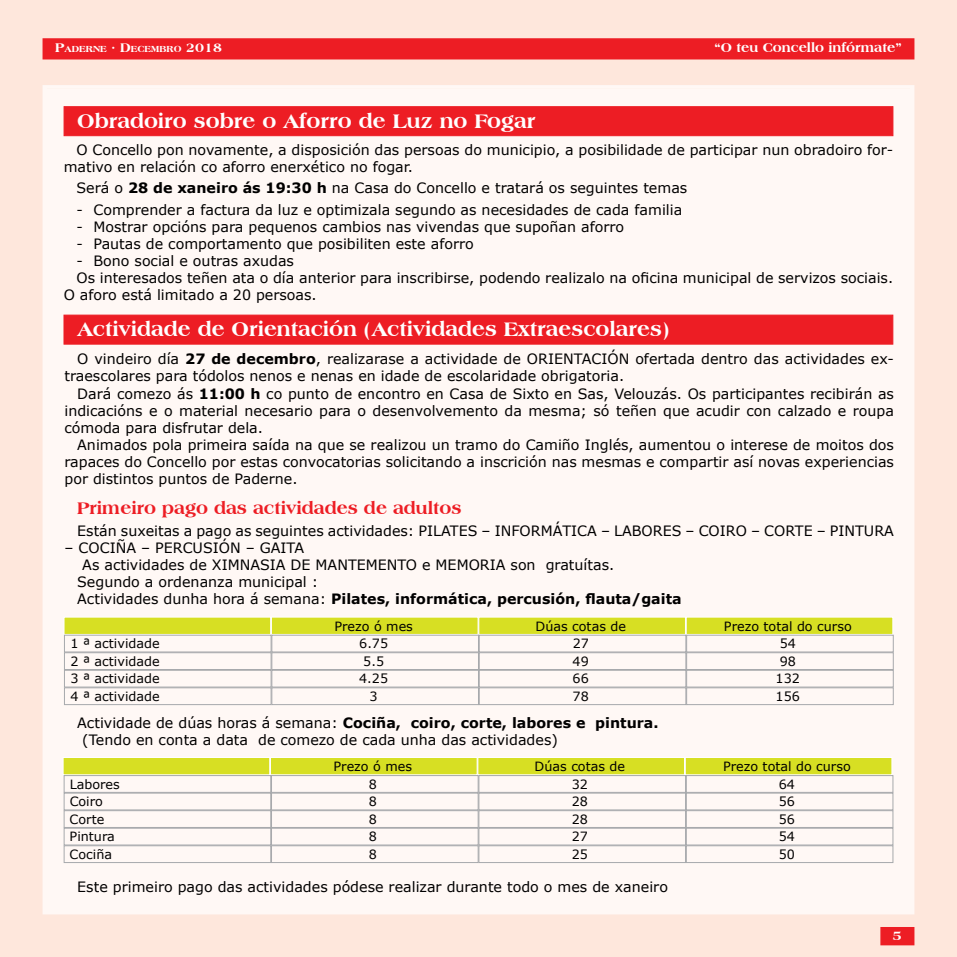
<style>
.page{position:relative;width:957px;height:957px;background:#fee7dc}
.page>*{position:absolute;margin:0;border:0;box-sizing:border-box;transform-origin:0 0}
.t1{font:800 21px "Americana BT";color:#fff}
.t2{font:800 18px "Americana BT";color:#ed1d24}
.t3{font:14.25px/17.1px "Verdana";color:#000}
.t4{font:700 14.25px "Verdana";color:#000}
.t5{font:800 13.5px "Americana BT";color:#fff}
.t6{font:800 13.5px "Americana BT";color:#fff}
.t7{font:12.75px "Verdana";color:#000}
.t8{font:800 9.45px "Americana BT";color:#fff}
.s1{font-size:13.5px}
.s2{font-weight:700}
.s3{font-weight:400}
</style>
<div class="page">
<div style="left:42px;top:85px;width:873px;height:830px;background:#fff8f5"></div>
<div style="left:880px;top:927px;width:34px;height:18px;background:#ed1d24"></div>
<div style="left:43px;top:38px;width:871px;height:21px;background:#ed1d24;border:2px solid #ed1d24"></div>
<div style="left:64px;top:617px;width:207px;height:18px;background:#d7df23;border:1px solid #fff"></div>
<div style="left:271px;top:617px;width:207px;height:18px;background:#d7df23;border:1px solid #fff"></div>
<div style="left:478px;top:617px;width:208px;height:18px;background:#d7df23;border:1px solid #fff"></div>
<div style="left:686px;top:617px;width:207px;height:18px;background:#d7df23;border:1px solid #fff"></div>
<div style="left:64px;top:106px;width:829px;height:30px;background:#ed1d24;border:1px solid #ed1d24"></div>
<div style="left:64px;top:315px;width:829px;height:29px;background:#ed1d24"></div>
<div style="left:64px;top:635px;width:207px;height:17px;border:1px solid #a7a9ac"></div>
<div style="left:271px;top:635px;width:208px;height:17px;border:1px solid #a7a9ac"></div>
<div style="left:479px;top:635px;width:207px;height:17px;border:1px solid #a7a9ac"></div>
<div style="left:686px;top:635px;width:207px;height:17px;border:1px solid #a7a9ac"></div>
<div style="left:64px;top:652px;width:207px;height:18px;border:1px solid #a7a9ac"></div>
<div style="left:271px;top:652px;width:208px;height:18px;border:1px solid #a7a9ac"></div>
<div style="left:479px;top:652px;width:207px;height:18px;border:1px solid #a7a9ac"></div>
<div style="left:686px;top:652px;width:207px;height:18px;border:1px solid #a7a9ac"></div>
<div style="left:64px;top:670px;width:207px;height:17px;border:1px solid #a7a9ac"></div>
<div style="left:271px;top:670px;width:208px;height:17px;border:1px solid #a7a9ac"></div>
<div style="left:479px;top:670px;width:207px;height:17px;border:1px solid #a7a9ac"></div>
<div style="left:686px;top:670px;width:207px;height:17px;border:1px solid #a7a9ac"></div>
<div style="left:64px;top:687px;width:207px;height:18px;border:1px solid #a7a9ac"></div>
<div style="left:271px;top:687px;width:208px;height:18px;border:1px solid #a7a9ac"></div>
<div style="left:479px;top:687px;width:207px;height:18px;border:1px solid #a7a9ac"></div>
<div style="left:686px;top:687px;width:207px;height:18px;border:1px solid #a7a9ac"></div>
<div style="left:63px;top:757px;width:207px;height:18px;background:#d7df23;border:1px solid #fff"></div>
<div style="left:270px;top:757px;width:207px;height:18px;background:#d7df23;border:1px solid #fff"></div>
<div style="left:477px;top:757px;width:208px;height:18px;background:#d7df23;border:1px solid #fff"></div>
<div style="left:685px;top:757px;width:207px;height:18px;background:#d7df23;border:1px solid #fff"></div>
<div style="left:64px;top:775px;width:207px;height:17px;border:1px solid #a7a9ac"></div>
<div style="left:271px;top:775px;width:207px;height:17px;border:1px solid #a7a9ac"></div>
<div style="left:478px;top:775px;width:208px;height:17px;border:1px solid #a7a9ac"></div>
<div style="left:686px;top:775px;width:207px;height:17px;border:1px solid #a7a9ac"></div>
<div style="left:64px;top:792px;width:207px;height:18px;border:1px solid #a7a9ac"></div>
<div style="left:271px;top:792px;width:207px;height:18px;border:1px solid #a7a9ac"></div>
<div style="left:478px;top:792px;width:208px;height:18px;border:1px solid #a7a9ac"></div>
<div style="left:686px;top:792px;width:207px;height:18px;border:1px solid #a7a9ac"></div>
<div style="left:64px;top:810px;width:207px;height:18px;border:1px solid #a7a9ac"></div>
<div style="left:271px;top:810px;width:207px;height:18px;border:1px solid #a7a9ac"></div>
<div style="left:478px;top:810px;width:208px;height:18px;border:1px solid #a7a9ac"></div>
<div style="left:686px;top:810px;width:207px;height:18px;border:1px solid #a7a9ac"></div>
<div style="left:64px;top:828px;width:207px;height:17px;border:1px solid #a7a9ac"></div>
<div style="left:271px;top:828px;width:207px;height:17px;border:1px solid #a7a9ac"></div>
<div style="left:478px;top:828px;width:208px;height:17px;border:1px solid #a7a9ac"></div>
<div style="left:686px;top:828px;width:207px;height:17px;border:1px solid #a7a9ac"></div>
<div style="left:64px;top:845px;width:207px;height:18px;border:1px solid #a7a9ac"></div>
<div style="left:271px;top:845px;width:207px;height:18px;border:1px solid #a7a9ac"></div>
<div style="left:478px;top:845px;width:208px;height:18px;border:1px solid #a7a9ac"></div>
<div style="left:686px;top:845px;width:207px;height:18px;border:1px solid #a7a9ac"></div>
<p class="t8" style="left:55px;top:43px;width:168px"><span class="s1">P</span>ADERNE <span class="s1">· D</span>ECEMBRO <span class="s1">2018</span></p>
<p class="t5" style="left:714px;top:39px;width:189px">“O teu Concello infórmate”</p>
<h1 class="t1" style="left:77px;top:108px;width:460px">Obradoiro sobre o Aforro de Luz no Fogar</h1>
<p class="t3" style="left:64px;top:141px;width:831px;text-indent:13px">O Concello pon novamente, a disposición das persoas do municipio, a posibilidade de participar nun obradoiro for&shy;mativo en relación co aforro enerxético no fogar.</p>
<p class="t3" style="left:76px;top:179px;width:612px">Será o <span class="s2">28 de xaneiro ás 19:30 h</span> na Casa do Concello e tratará os seguintes temas</p>
<p class="t3" style="left:76px;top:201px;width:607px">- Comprender a factura da luz e optimizala segundo as necesidades de cada familia</p>
<p class="t3" style="left:76px;top:218px;width:549px">- Mostrar opcións para pequenos cambios nas vivendas que supoñan aforro</p>
<p class="t3" style="left:76px;top:235px;width:399px">- Pautas de comportamento que posibiliten este aforro</p>
<p class="t3" style="left:76px;top:252px;width:219px">- Bono social e outras axudas</p>
<p class="t3" style="left:76px;top:269px;width:818px">Os interesados teñen ata o día anterior para inscribirse, podendo realizalo na oficina municipal de servizos sociais.</p>
<p class="t3" style="left:64px;top:286px;width:255px">O aforo está limitado a 20 persoas.</p>
<h1 class="t1" style="left:77px;top:316px;width:594px">Actividade de Orientación (Actividades Extraescolares)</h1>
<p class="t3" style="left:64px;top:350px;width:831px;text-indent:13px">O vindeiro día <span class="s2">27 de decembro</span>, realizarase a actividade de ORIENTACIÓN ofertada dentro das actividades ex&shy;traescolares para tódolos nenos e nenas en idade de escolaridade obrigatoria.</p>
<p class="t3" style="left:64px;top:385px;width:831px;text-align:justify;text-indent:13px">Dará comezo ás <span class="s2">11:00 h</span> co punto de encontro en Casa de Sixto en Sas, Velouzás. Os participantes recibirán as indicacións e o material necesario para o desenvolvemento da mesma; só teñen que acudir con calzado e roupa cómoda para disfrutar dela.</p>
<p class="t3" style="left:64px;top:436px;width:831px;text-align:justify;text-indent:13px">Animados pola primeira saída na que se realizou un tramo do Camiño Inglés, aumentou o interese de moitos dos rapaces do Concello por estas convocatorias solicitando a inscrición nas mesmas e compartir así novas experiencias por distintos puntos de Paderne.</p>
<p class="t2" style="left:77px;top:497px;width:386px">Primeiro pago das actividades de adultos</p>
<p class="t3" style="left:77px;top:521px;width:818px">Están suxeitas a pago as seguintes actividades: PILATES – INFORMÁTICA – LABORES – COIRO – CORTE – PINTURA</p>
<p class="t3" style="left:64px;top:539px;width:241px">– COCIÑA – PERCUSIÓN – GAITA</p>
<p class="t3" style="left:82px;top:556px;width:533px">As actividades de XIMNASIA DE MANTEMENTO e MEMORIA son gratuítas.</p>
<p class="t3" style="left:77px;top:573px;width:243px">Segundo a ordenanza municipal :</p>
<p class="t4" style="left:77px;top:588px;width:606px"><span class="s3">Actividades dunha hora á semana:</span> Pilates, informática, percusión, flauta/gaita</p>
<p class="t7" style="left:334px;top:617px;width:80px">Prezo ó mes</p>
<p class="t7" style="left:535px;top:617px;width:92px">Dúas cotas de</p>
<p class="t7" style="left:724px;top:617px;width:129px">Prezo total do curso</p>
<p class="t7" style="left:71px;top:635px;width:91px">1 ª actividade</p>
<p class="t7" style="left:359px;top:635px;width:30px">6.75</p>
<p class="t7" style="left:572px;top:635px;width:18px">27</p>
<p class="t7" style="left:779px;top:635px;width:18px">54</p>
<p class="t7" style="left:71px;top:652px;width:91px">2 ª actividade</p>
<p class="t7" style="left:363px;top:652px;width:22px">5.5</p>
<p class="t7" style="left:572px;top:652px;width:18px">49</p>
<p class="t7" style="left:779px;top:652px;width:18px">98</p>
<p class="t7" style="left:71px;top:670px;width:91px">3 ª actividade</p>
<p class="t7" style="left:359px;top:670px;width:30px">4.25</p>
<p class="t7" style="left:572px;top:670px;width:18px">66</p>
<p class="t7" style="left:775px;top:670px;width:26px">132</p>
<p class="t7" style="left:71px;top:687px;width:91px">4 ª actividade</p>
<p class="t7" style="left:370px;top:687px;width:10px">3</p>
<p class="t7" style="left:572px;top:687px;width:18px">78</p>
<p class="t7" style="left:775px;top:687px;width:26px">156</p>
<p class="t3" style="left:82px;top:714px;width:578px;text-indent:-5px">Actividade de dúas horas á semana: <span class="s2">Cociña, coiro, corte, labores e pintura. </span>(Tendo en conta a data de comezo de cada unha das actividades)</p>
<p class="t7" style="left:333px;top:758px;width:80px">Prezo ó mes</p>
<p class="t7" style="left:534px;top:758px;width:92px">Dúas cotas de</p>
<p class="t7" style="left:723px;top:758px;width:129px">Prezo total do curso</p>
<p class="t7" style="left:70px;top:775px;width:52px">Labores</p>
<p class="t7" style="left:369px;top:775px;width:10px">8</p>
<p class="t7" style="left:572px;top:775px;width:18px">32</p>
<p class="t7" style="left:779px;top:775px;width:18px">64</p>
<p class="t7" style="left:70px;top:793px;width:35px">Coiro</p>
<p class="t7" style="left:369px;top:793px;width:10px">8</p>
<p class="t7" style="left:572px;top:793px;width:18px">28</p>
<p class="t7" style="left:779px;top:793px;width:18px">56</p>
<p class="t7" style="left:70px;top:810px;width:36px">Corte</p>
<p class="t7" style="left:369px;top:810px;width:10px">8</p>
<p class="t7" style="left:572px;top:810px;width:18px">28</p>
<p class="t7" style="left:779px;top:810px;width:18px">56</p>
<p class="t7" style="left:70px;top:827px;width:47px">Pintura</p>
<p class="t7" style="left:369px;top:827px;width:10px">8</p>
<p class="t7" style="left:572px;top:827px;width:18px">27</p>
<p class="t7" style="left:779px;top:827px;width:18px">54</p>
<p class="t7" style="left:70px;top:845px;width:44px">Cociña</p>
<p class="t7" style="left:369px;top:845px;width:10px">8</p>
<p class="t7" style="left:572px;top:845px;width:18px">25</p>
<p class="t7" style="left:779px;top:845px;width:18px">50</p>
<p class="t3" style="left:77px;top:878px;width:592px">Este primeiro pago das actividades pódese realizar durante todo o mes de xaneiro</p>
<p class="t6" style="left:893px;top:927px;width:11px">5</p>
</div>
